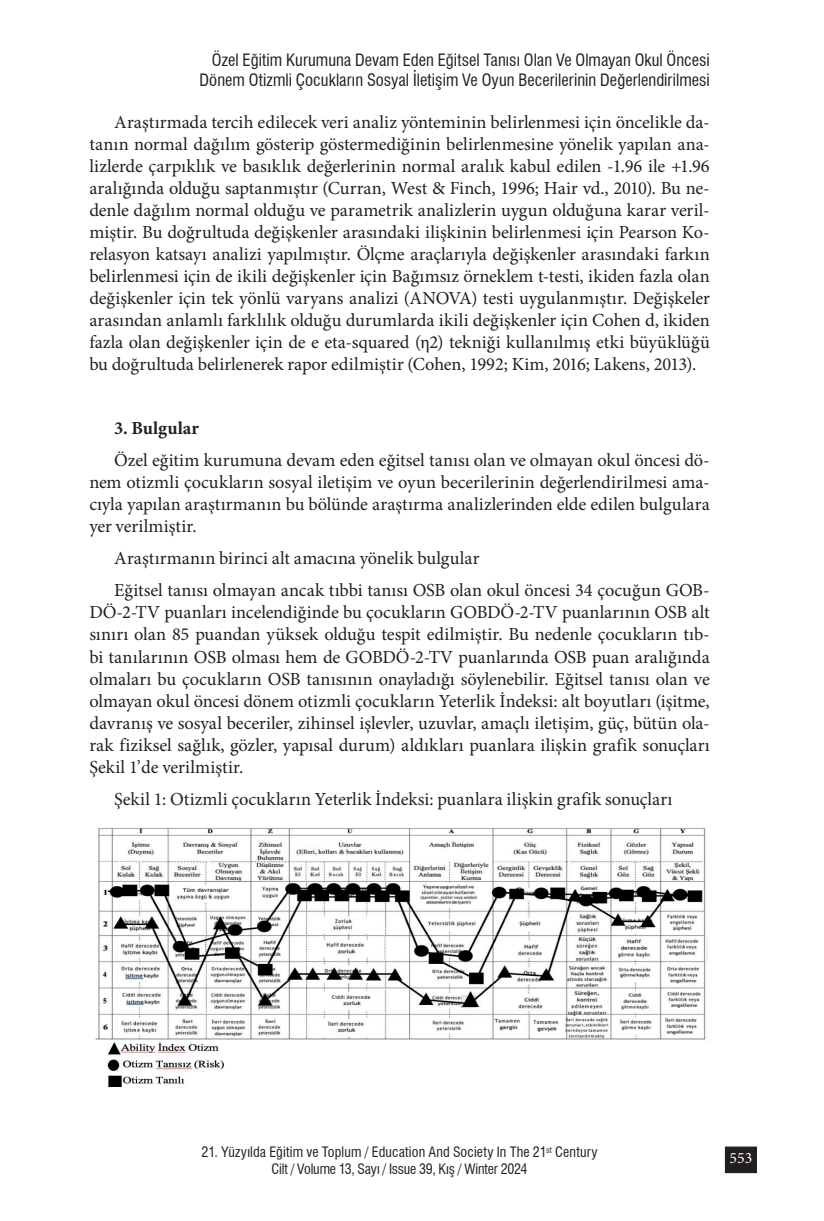
<style>
.page{position:relative;width:824px;height:1221px;background:#fff}
.page>*{position:absolute;margin:0;border:0;box-sizing:border-box;transform-origin:0 0}
.t1{font:18.38px/22.1px "Minion Pro";color:#231f20;text-align:justify}
.t2{font:700 18.38px "Minion Pro";letter-spacing:.01em;color:#231f20}
.t3{font:condensed 16.62px/19.9px "Swiss 721 BT";color:#231f20;text-align:right}
.t4{font:15.75px "Minion Pro";color:#fff}
.t5{font:condensed 14px/16.8px "Swiss 721 BT";letter-spacing:.005em;color:#231f20;text-align:center}
</style>
<div class="page">
<div style="left:724px;top:1146px;width:33px;height:26px;background:#231f20;border:1px solid #231f20"></div>
<img style="left:95px;top:828px;width:613px;height:259px">
<p class="t3" style="left:199px;top:50px;width:511px">Özel Eğitim Kurumuna Devam Eden Eğitsel Tanısı Olan Ve Olmayan Okul Öncesi<br>Dönem Otizmli Çocukların Sosyal İletişim Ve Oyun Becerilerinin Değerlendirilmesi</p>
<p class="t1" style="left:89px;top:111px;width:622px;text-indent:25px">Araştırmada tercih edilecek veri analiz yönteminin belirlenmesi için öncelikle da&shy;tanın normal dağılım gösterip göstermediğinin belirlenmesine yönelik yapılan ana&shy;lizlerde çarpıklık ve basıklık değerlerinin normal aralık kabul edilen -1.96 ile +1.96 aralığında olduğu saptanmıştır (Curran, West &amp; Finch, 1996; Hair vd., 2010). Bu ne&shy;denle dağılım normal olduğu ve parametrik analizlerin uygun olduğuna karar veril&shy;miştir. Bu doğrultuda değişkenler arasındaki ilişkinin belirlenmesi için Pearson Ko&shy;relasyon katsayı analizi yapılmıştır. Ölçme araçlarıyla değişkenler arasındaki farkın belirlenmesi için de ikili değişkenler için Bağımsız örneklem t-testi, ikiden fazla olan değişkenler için tek yönlü varyans analizi (ANOVA) testi uygulanmıştır. Değişkeler arasından anlamlı farklılık olduğu durumlarda ikili değişkenler için Cohen d, ikiden fazla olan değişkenler için de e eta-squared (η2) tekniği kullanılmış etki büyüklüğü bu doğrultuda belirlenerek rapor edilmiştir (Cohen, 1992; Kim, 2016; Lakens, 2013).</p>
<p class="t2" style="left:114px;top:415px;width:86px">3. Bulgular</p>
<p class="t1" style="left:89px;top:449px;width:622px;text-indent:25px">Özel eğitim kurumuna devam eden eğitsel tanısı olan ve olmayan okul öncesi dö&shy;nem otizmli çocukların sosyal iletişim ve oyun becerilerinin değerlendirilmesi ama&shy;cıyla yapılan araştırmanın bu bölünde araştırma analizlerinden elde edilen bulgulara yer verilmiştir.</p>
<p class="t1" style="left:114px;top:542px;width:597px;line-height:32px">Araştırmanın birinci alt amacına yönelik bulgular<br>Eğitsel tanısı olmayan ancak tıbbi tanısı OSB olan okul öncesi 34 çocuğun GOB-</p>
<p class="t1" style="left:89px;top:601px;width:622px">DÖ-2-TV puanları incelendiğinde bu çocukların GOBDÖ-2-TV puanlarının OSB alt sınırı olan 85 puandan yüksek olduğu tespit edilmiştir. Bu nedenle çocukların tıb&shy;bi tanılarının OSB olması hem de GOBDÖ-2-TV puanlarında OSB puan aralığında olmaları bu çocukların OSB tanısının onayladığı söylenebilir. Eğitsel tanısı olan ve olmayan okul öncesi dönem otizmli çocukların Yeterlik İndeksi: alt boyutları (işitme, davranış ve sosyal beceriler, zihinsel işlevler, uzuvlar, amaçlı iletişim, güç, bütün ola&shy;rak fiziksel sağlık, gözler, yapısal durum) aldıkları puanlara ilişkin grafik sonuçları Şekil 1’de verilmiştir.</p>
<p class="t1" style="left:114px;top:788px;width:559px">Şekil 1: Otizmli çocukların Yeterlik İndeksi: puanlara ilişkin grafik sonuçları</p>
<p class="t5" style="left:201px;top:1143px;width:397px">21. Yüzyılda Eğitim ve Toplum / Education And Society In The 21<sup>st</sup> Century<br>Cilt / Volume 13, Sayı / Issue 39, Kış / Winter 2024</p>
<p class="t4" style="left:729px;top:1147px;width:24px">553</p>
</div>
